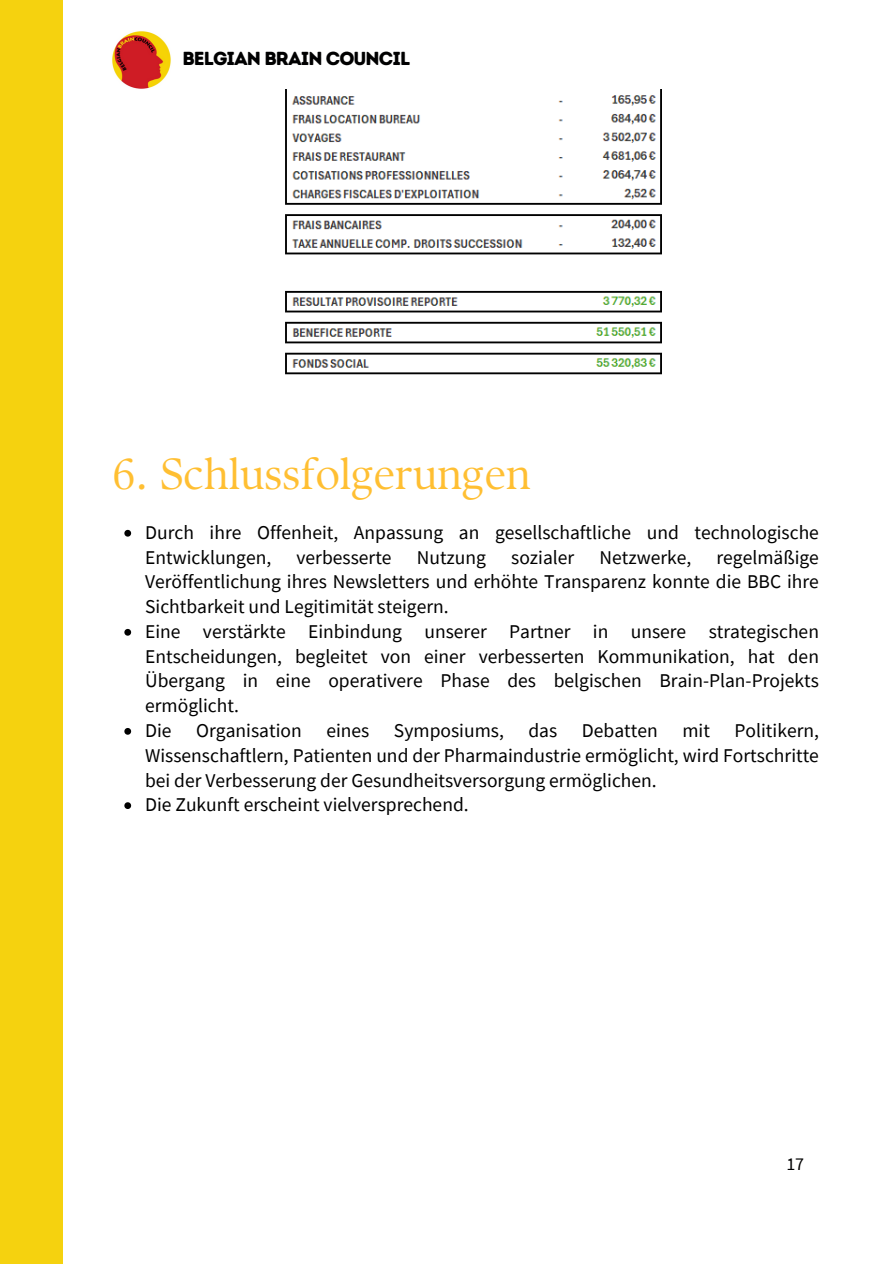
<style>
.page{position:relative;width:894px;height:1264px;background:#fff}
.page>*{position:absolute;margin:0;border:0;box-sizing:border-box;transform-origin:0 0}
.t1{font:43.5px "TY Serif D";color:#ffbf32}
.t2{font:19.5px/24.8px "Source Sans Pro";color:#000;text-align:justify}
.t3{font:18.9px "Intro Rust Base";letter-spacing:-.05em;color:#000001}
.t4{font:18px "Source Sans Pro";color:#000001}
</style>
<div class="page">
<div style="left:0;top:0;width:63px;height:1263px;background:#f5d20f"></div>
<img style="left:112px;top:31px;width:59px;height:58px">
<img style="left:285px;top:89px;width:377px;height:286px">
<svg style="left:124px;top:530px;width:7px;height:6px"></svg>
<svg style="left:124px;top:629px;width:7px;height:6px"></svg>
<svg style="left:124px;top:728px;width:7px;height:6px"></svg>
<svg style="left:124px;top:802px;width:7px;height:7px"></svg>
<p class="t3" style="left:182px;top:47px;width:229px">BELGIAN BRAIN COUNCIL</p>
<h1 class="t1" style="left:112px;top:448px;width:420px">6. Schlussfolgerungen</h1>
<p class="t2" style="left:145px;top:519px;width:675px">Durch ihre Offenheit, Anpassung an gesellschaftliche und technologische<br>Entwicklungen,</p>
<p class="t2" style="left:145px;top:544px;width:675px;text-indent:571px">regelmäßige Veröffentlichung ihres Newsletters und erhöhte Transparenz konnte die BBC ihre Sichtbarkeit und Legitimität steigern.</p>
<p class="t2" style="left:145px;top:618px;width:675px">Eine verstärkte Einbindung unserer Partner in unsere strategischen Entscheidungen, begleitet von einer verbesserten Kommunikation, hat den Übergang in eine operativere Phase des belgischen Brain-Plan-Projekts ermöglicht.</p>
<p class="t2" style="left:145px;top:717px;width:28px">Die</p>
<p class="t2" style="left:196px;top:717px;width:107px">Organisation</p>
<p class="t2" style="left:326px;top:717px;width:44px">eines</p>
<p class="t2" style="left:394px;top:717px;width:111px">Symposiums,</p>
<p class="t2" style="left:528px;top:717px;width:30px">das</p>
<p class="t2" style="left:581px;top:717px;width:77px">Debatten</p>
<p class="t2" style="left:682px;top:717px;width:29px">mit</p>
<p class="t2" style="left:296px;top:544px;width:97px">verbesserte</p>
<p class="t2" style="left:416px;top:544px;width:71px">Nutzung</p>
<p class="t2" style="left:511px;top:544px;width:65px">sozialer</p>
<p class="t2" style="left:599px;top:544px;width:93px">Netzwerke,</p>
<p class="t2" style="left:145px;top:717px;width:675px;text-indent:589px">Politikern, Wissenschaftlern, Patienten und der Pharmaindustrie ermöglicht, wird Fortschritte bei der Verbesserung der Gesundheitsversorgung ermöglichen.</p>
<p class="t2" style="left:145px;top:792px;width:325px">Die Zukunft erscheint vielversprechend.</p>
<p class="t4" style="left:786px;top:1152px;width:19px">17</p>
</div>
